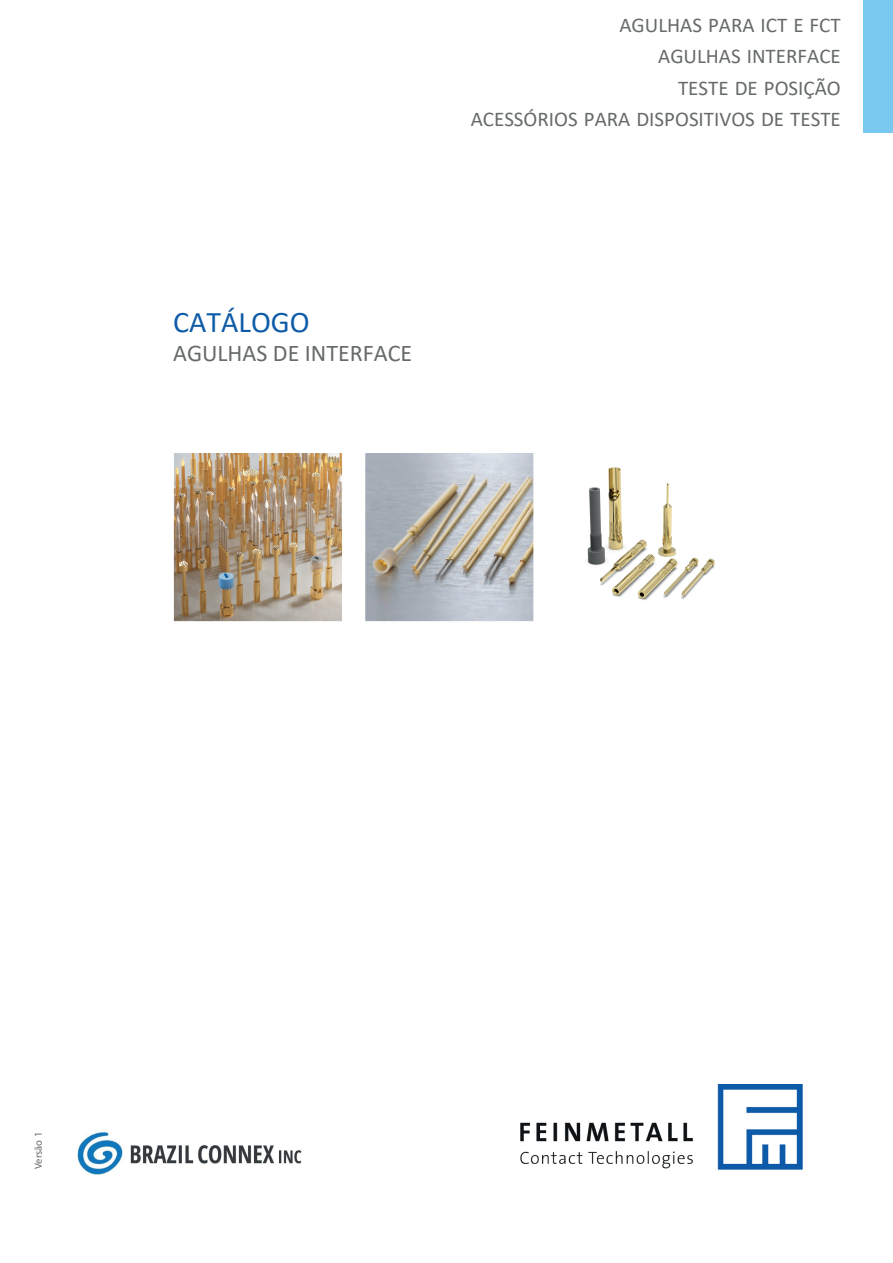
<style>
.page{position:relative;width:893px;height:1263px;background:#fff}
.page>*{position:absolute;margin:0;border:0;box-sizing:border-box;transform-origin:0 0}
.t1{font:30px "Calibri";color:#0e5ba8}
.t2{font:24px "Calibri";color:#666a6a}
.t3{font:21px/31.5px "Calibri";color:#666a6a;text-align:right}
.t4{font:10.5px "Myriad Pro";letter-spacing:.01em;color:#666a6a}
</style>
<div class="page">
<div style="left:863px;top:0;width:30px;height:132px;background:#79c8ef"></div>
<svg style="left:586px;top:467px;width:129px;height:133px"></svg>
<img style="left:173px;top:453px;width:169px;height:169px">
<svg style="left:365px;top:453px;width:169px;height:169px;background:#b4b5b5"></svg>
<img style="left:520px;top:1085px;width:282px;height:84px">
<img style="left:77px;top:1132px;width:225px;height:43px">
<p class="t3" style="left:471px;top:9px;width:372px">AGULHAS PARA ICT E FCT<br>AGULHAS INTERFACE<br>TESTE DE POSIÇÃO<br>ACESSÓRIOS PARA DISPOSITIVOS DE TESTE</p>
<h1 class="t1" style="left:173px;top:302px;width:138px">CATÁLOGO</h1>
<p class="t2" style="left:173px;top:336px;width:241px">AGULHAS DE INTERFACE</p>
<p class="t4" style="left:32px;top:1169px;width:39px;rotate:-90deg">Versão 1</p>
</div>
